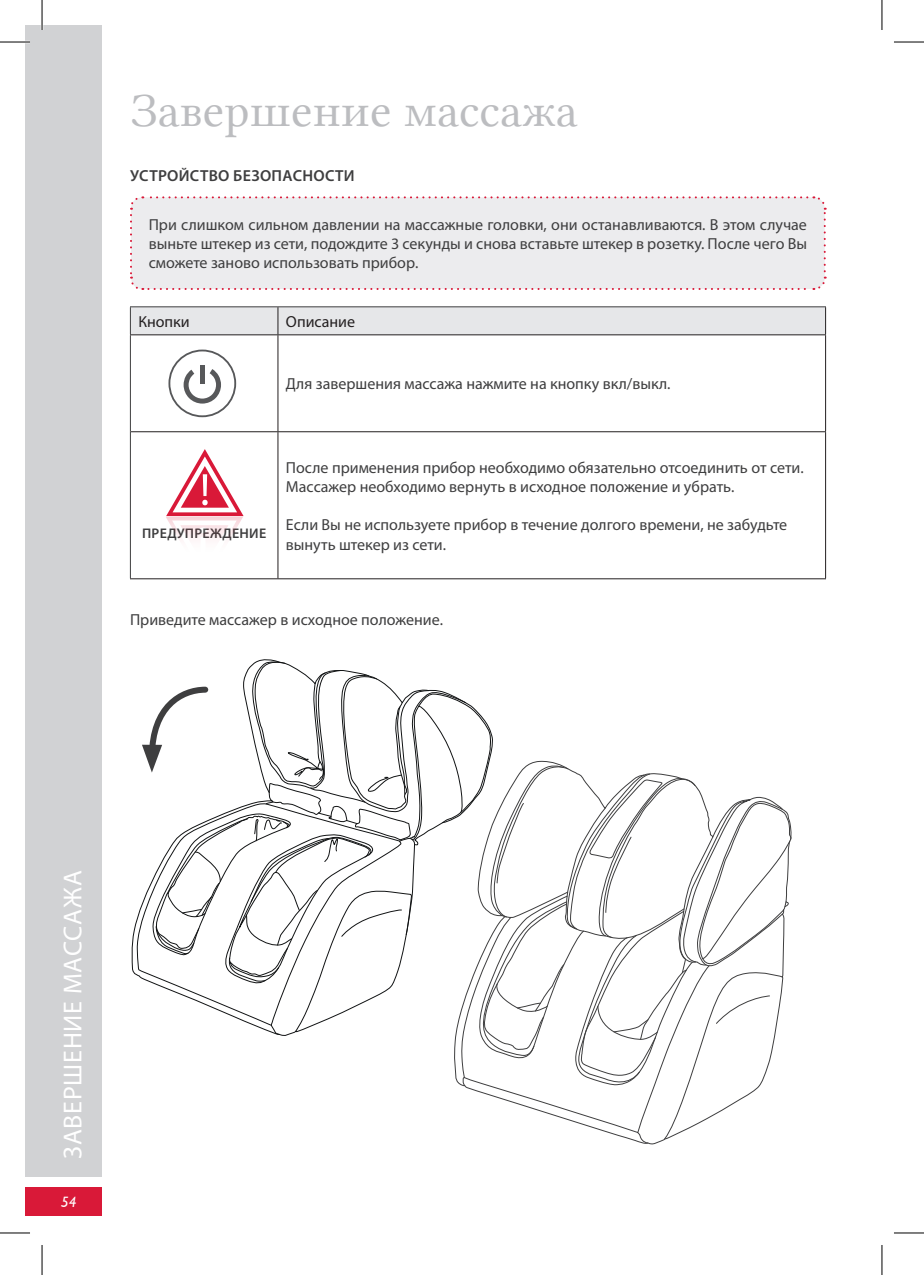
<style>
.page{position:relative;width:924px;height:1275px;background:#fff}
.page>*{position:absolute;margin:0;border:0;box-sizing:border-box;transform-origin:0 0}
.t1{font:48px "Lin Libertine";color:#bcbdc0}
.t2{font:26px "Myriad Pro";letter-spacing:.03em;color:#fff}
.t3{font:16px/19.2px "Myriad Pro";color:#3e3e3f}
.t4{font:600 16px "Myriad Pro";letter-spacing:.02em;color:#3e3e3f}
.t5{font:16px "Myriad Pro";color:#231f20}
.t6{font:italic 15px "Humanist 521 BT";color:#fff}
.t7{font:600 14px "Myriad Pro";letter-spacing:.02em;color:#3e3e3f}
</style>
<div class="page">
<div style="left:25px;top:25px;width:77px;height:1151px;background:#d1d2d4"></div>
<div style="left:25px;top:1187px;width:77px;height:29px;background:#d91938"></div>
<hr style="left:130px;top:306px;width:148px;height:1px;background:#3e3e3f">
<hr style="left:278px;top:306px;width:547px;height:1px;background:#3e3e3f">
<div style="left:130px;top:307px;width:695px;height:27px;background:#e6e7e9"></div>
<hr style="left:277px;top:335px;width:1px;height:96px;background:#231f20">
<hr style="left:824px;top:335px;width:1px;height:96px;background:#231f20">
<hr style="left:277px;top:432px;width:1px;height:146px;background:#231f20">
<hr style="left:824px;top:432px;width:1px;height:146px;background:#231f20">
<hr style="left:130px;top:334px;width:148px;height:1px;background:#231f20">
<hr style="left:278px;top:334px;width:547px;height:1px;background:#231f20">
<hr style="left:131px;top:431px;width:147px;height:1px;background:#231f20">
<hr style="left:278px;top:431px;width:547px;height:1px;background:#231f20">
<hr style="left:130px;top:578px;width:148px;height:1px;background:#231f20">
<hr style="left:278px;top:578px;width:547px;height:1px;background:#231f20">
<hr style="left:130px;top:335px;width:1px;height:97px;background:#3e3e3f">
<hr style="left:130px;top:432px;width:1px;height:146px;background:#3e3e3f">
<div style="left:166px;top:348px;width:72px;height:71px;border:2px solid #fff;border-radius:50%"></div>
<div style="left:169px;top:350px;width:66px;height:66px;background:#fff;border-radius:50%"></div>
<div style="left:168px;top:349px;width:68px;height:68px;border:2px solid #57585a;border-radius:50%"></div>
<svg style="left:183px;top:369px;width:38px;height:34px"></svg>
<div style="left:200px;top:365px;width:5px;height:18px;background:#57585a"></div>
<svg style="left:166px;top:449px;width:77px;height:131px"></svg>
<div style="left:130px;top:196px;width:696px;height:94px;background:#ececee"></div>
<svg style="left:137px;top:659px;width:654px;height:484px"></svg>
<hr style="left:0;top:41px;width:30px;height:2px;background:#fff">
<hr style="left:41px;top:0;width:2px;height:30px;background:#fff">
<hr style="left:0;top:42px;width:30px;height:1px;background:#000">
<hr style="left:893px;top:42px;width:30px;height:1px;background:#000">
<hr style="left:0;top:1232px;width:30px;height:1px;background:#000">
<hr style="left:893px;top:1232px;width:30px;height:1px;background:#000">
<hr style="left:42px;top:0;width:1px;height:30px;background:#000">
<hr style="left:42px;top:1245px;width:1px;height:30px;background:#000">
<hr style="left:881px;top:0;width:1px;height:30px;background:#000">
<hr style="left:881px;top:1245px;width:1px;height:30px;background:#000">
<h1 class="t1" style="left:130px;top:83px;width:449px">Завершение массажа</h1>
<p class="t4" style="left:130px;top:166px;width:226px">УСТРОЙСТВО БЕЗОПАСНОСТИ</p>
<p class="t3" style="left:149px;top:215px;width:659px;text-align:justify">При слишком сильном давлении на массажные головки, они останавливаются. В этом случае выньте штекер из сети, подождите 3 секунды и снова вставьте штекер в розетку. После чего Вы сможете заново использовать прибор.</p>
<p class="t5" style="left:138px;top:311px;width:53px">Кнопки</p>
<p class="t5" style="left:286px;top:311px;width:71px">Описание</p>
<p class="t3" style="left:286px;top:374px;width:386px">Для завершения массажа нажмите на кнопку вкл/выкл.</p>
<p class="t7" style="left:142px;top:524px;width:126px">ПРЕДУПРЕЖДЕНИЕ</p>
<p class="t3" style="left:286px;top:457px;width:519px">После применения прибор необходимо обязательно отсоединить от сети.<br>Массажер необходимо вернуть в исходное положение и убрать.</p>
<p class="t3" style="left:286px;top:515px;width:502px">Если Вы не используете прибор в течение долгого времени, не забудьте вынуть штекер из сети.</p>
<p class="t3" style="left:130px;top:609px;width:314px">Приведите массажер в исходное положение.</p>
<h2 class="t2" style="left:57px;top:1159px;width:290px;rotate:-90deg">ЗАВЕРШЕНИЕ МАССАЖА</h2>
<p class="t6" style="left:61px;top:1193px;width:17px">54</p>
</div>
